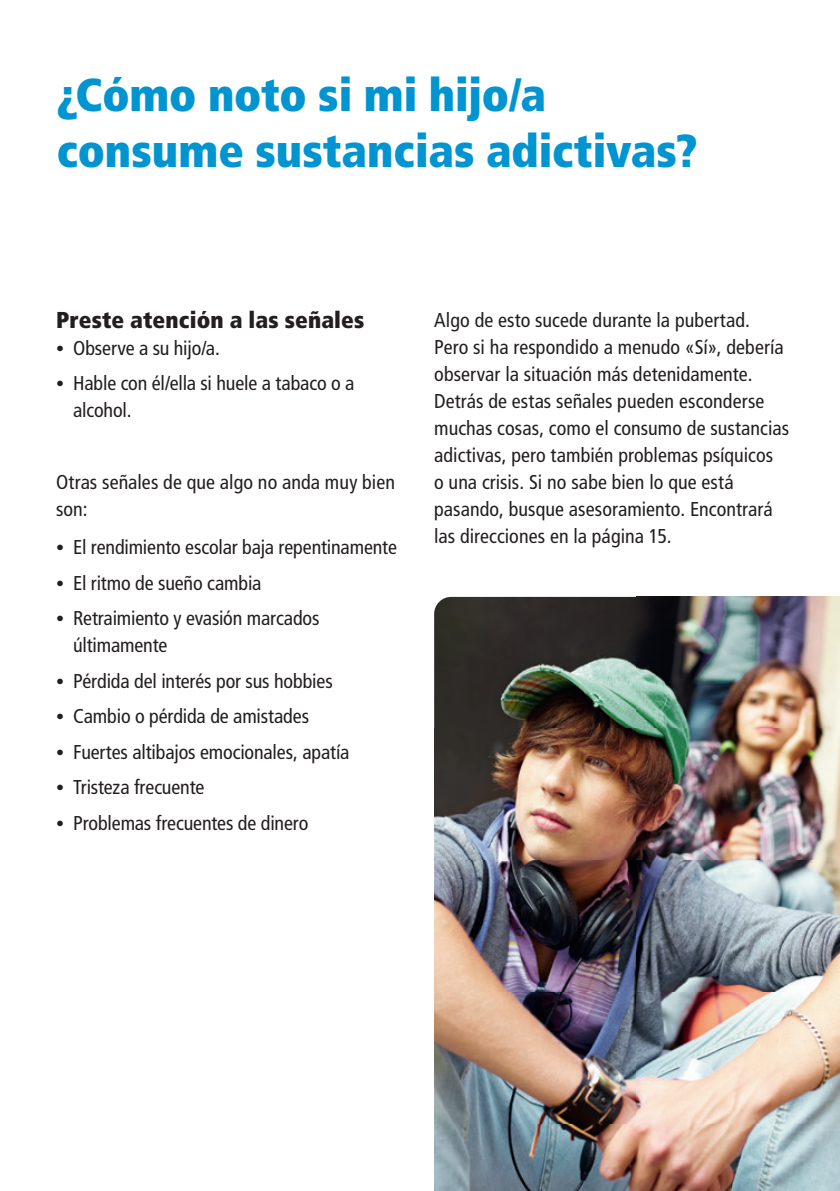
<style>
.page{position:relative;width:840px;height:1191px;background:#fff}
.page>*{position:absolute;margin:0;border:0;box-sizing:border-box;transform-origin:0 0}
.t1{font:900 condensed 46px/56px "Frutiger";color:#0094d0}
.t2{font:900 condensed 23px "Frutiger";letter-spacing:.005em;color:#231f20}
.t3{font:condensed 20px/27px "Frutiger";color:#231f20}
.s1{font-size:16px}
</style>
<div class="page">
<img style="left:434px;top:597px;width:405px;height:594px">
<h1 class="t1" style="left:57px;top:66px;width:641px">¿Cómo noto si mi hijo/a consume sustancias adictivas?</h1>
<p class="t2" style="left:56px;top:306px;width:310px">Preste atención a las señales</p>
<p class="t3" style="left:56px;top:334px;width:165px"><span class="s1">•</span> Observe a su hijo/a.</p>
<p class="t3" style="left:73px;top:370px;width:282px;text-indent:-17px"><span class="s1">•</span> Hable con él/ella si huele a tabaco o a alcohol.</p>
<p class="t3" style="left:56px;top:468px;width:340px">Otras señales de que algo no anda muy bien son:</p>
<p class="t3" style="left:56px;top:534px;width:342px"><span class="s1">•</span> El rendimiento escolar baja repentinamente</p>
<p class="t3" style="left:56px;top:569px;width:207px"><span class="s1">•</span> El ritmo de sueño cambia</p>
<p class="t3" style="left:73px;top:605px;width:248px;text-indent:-17px"><span class="s1">•</span> Retraimiento y evasión marcados últimamente</p>
<p class="t3" style="left:56px;top:667px;width:278px"><span class="s1">•</span> Pérdida del interés por sus hobbies</p>
<p class="t3" style="left:56px;top:703px;width:254px"><span class="s1">•</span> Cambio o pérdida de amistades</p>
<p class="t3" style="left:56px;top:738px;width:295px"><span class="s1">•</span> Fuertes altibajos emocionales, apatía</p>
<p class="t3" style="left:56px;top:774px;width:150px"><span class="s1">•</span> Tristeza frecuente</p>
<p class="t3" style="left:56px;top:809px;width:254px"><span class="s1">•</span> Problemas frecuentes de dinero</p>
<p class="t3" style="left:434px;top:306px;width:356px">Algo de esto sucede durante la pubertad.<br>Pero si ha respondido a menudo «Sí», debería observar la situación más detenidamente.<br>Detrás de estas señales pueden esconderse muchas cosas, como el consumo de sustancias adictivas, pero también problemas psíquicos<br>o una crisis. Si no sabe bien lo que está pasando, busque asesoramiento. Encontrará las direcciones en la página 15.</p>
</div>
